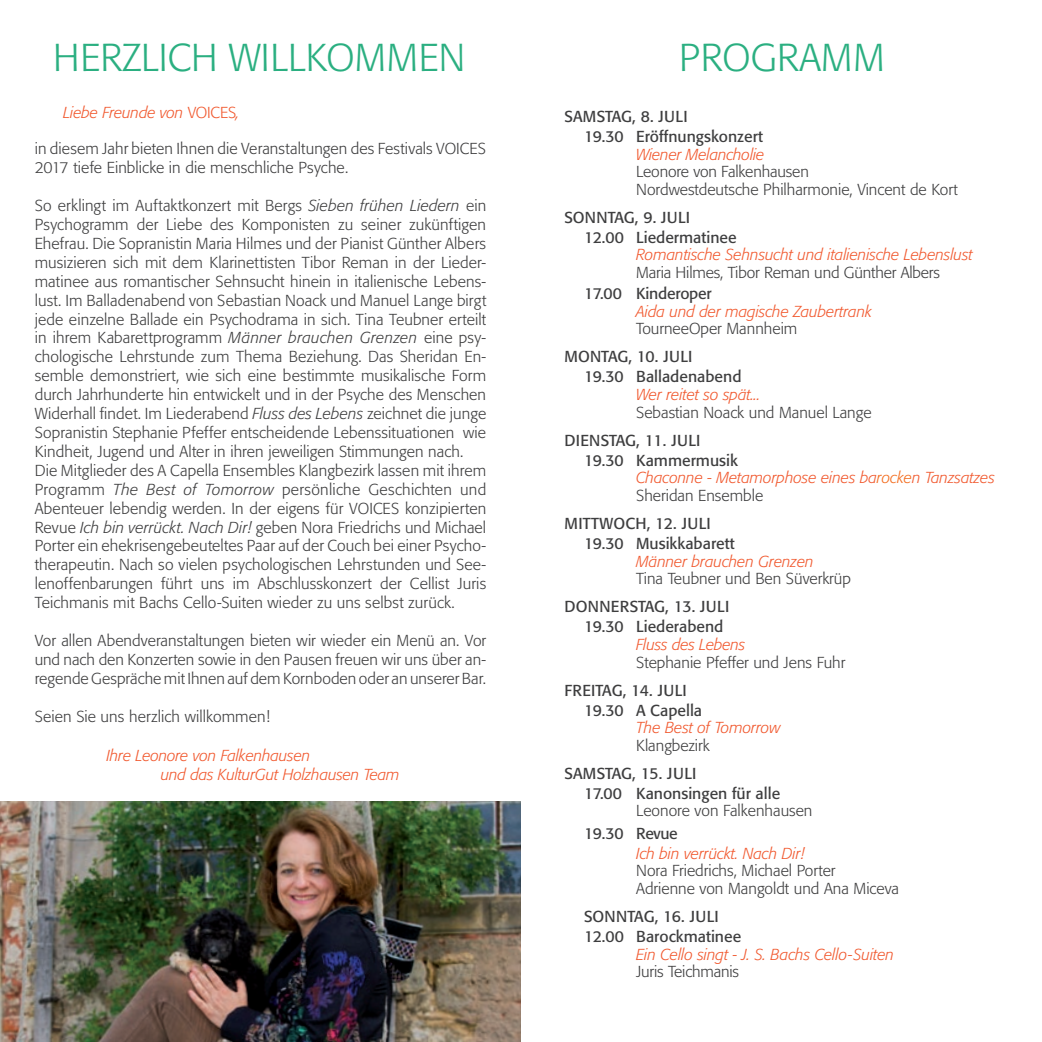
<style>
.page{position:relative;width:1042px;height:1042px;background:#fff}
.page>*{position:absolute;margin:0;border:0;box-sizing:border-box;transform-origin:0 0}
.t1{font:300 38.5px "Formata";color:#2baf81}
.t2{font:300 15.75px/18.9px "Formata";letter-spacing:.005em;color:#3e3e3f}
.t3{font:italic 300 15.75px/18.9px "Formata";letter-spacing:-.005em;color:#f1592f}
.t4{font:15.75px/19.9px "Formata";color:#3e3e3f}
.s1{color:#f36e21}
.s2{font-style:normal;color:#3e3e3f}
.s3{font-style:normal}
.s4{font-style:italic}
</style>
<div class="page">
<img style="left:0;top:801px;width:521px;height:241px">
<h1 class="t1" style="left:53px;top:35px;width:107px">Herzlich</h1>
<h1 class="t1" style="left:229px;top:35px;width:25px">willkommen</h1>
<h1 class="t1" style="left:679px;top:35px;width:207px">PROGRAMM</h1>
<p class="t4" style="left:584px;top:106px;width:180px;text-indent:-20px">SAMSTAG, 8. JULI<br>19.30 Eröffnungskonzert</p>
<p class="t3" style="left:636px;top:145px;width:130px">Wiener Melancholie</p>
<p class="t2" style="left:636px;top:163px;width:323px;line-height:17.5px">Leonore von Falkenhausen<br>Nordwestdeutsche Philharmonie, Vincent de Kort</p>
<p class="t4" style="left:584px;top:207px;width:154px;text-indent:-20px">SONNTAG, 9. JULI<br>12.00 Liedermatinee</p>
<p class="t3" style="left:636px;top:246px;width:338px">Romantische Sehnsucht und italienische Lebenslust</p>
<p class="t2" style="left:636px;top:263px;width:305px">Maria Hilmes, Tibor Reman und Günther Albers</p>
<p class="t4" style="left:584px;top:283px;width:129px">17.00 Kinderoper</p>
<p class="t3" style="left:636px;top:302px;width:237px">Aida und der magische Zaubertrank</p>
<p class="t2" style="left:636px;top:319px;width:163px">TourneeOper Mannheim</p>
<p class="t4" style="left:584px;top:347px;width:159px;text-indent:-20px">MONTAG, 10. JULI<br>19.30 Balladenabend</p>
<p class="t3" style="left:636px;top:385px;width:126px">Wer reitet so spät...</p>
<p class="t2" style="left:636px;top:403px;width:237px">Sebastian Noack und Manuel Lange</p>
<p class="t4" style="left:584px;top:430px;width:155px;text-indent:-20px">DIENSTAG, 11. JULI<br>19.30 Kammermusik</p>
<p class="t3" style="left:636px;top:469px;width:360px;line-height:17.5px">Chaconne - Metamorphose eines ba<span class="s1">rocke</span>n Tanzsatzes<br><span class="s2">Sheridan Ensemble</span></p>
<p class="t4" style="left:584px;top:513px;width:152px;text-indent:-20px">MITTWOCH, 12. JULI<br>19.30 Musikkabarett</p>
<p class="t3" style="left:636px;top:552px;width:179px">Männer brauchen Grenzen</p>
<p class="t2" style="left:636px;top:569px;width:216px">Tina Teubner und Ben Süverkrüp</p>
<p class="t4" style="left:584px;top:597px;width:146px;text-indent:-20px">DONNERSTAG, 13. JULI<br>19.30 Liederabend</p>
<p class="t3" style="left:636px;top:635px;width:111px">Fluss des Lebens</p>
<p class="t2" style="left:636px;top:653px;width:211px">Stephanie Pfeffer und Jens Fuhr</p>
<p class="t4" style="left:584px;top:680px;width:119px;text-indent:-20px">FREITAG, 14. JULI<br>19.30 A Capella</p>
<p class="t3" style="left:636px;top:718px;width:146px">The Best of Tomorrow</p>
<p class="t2" style="left:636px;top:736px;width:75px">Klangbezirk</p>
<p class="t4" style="left:584px;top:763px;width:197px;text-indent:-20px">SAMSTAG, 15. JULI<br>17.00 Kanonsingen für alle</p>
<p class="t2" style="left:636px;top:801px;width:178px">Leonore von Falkenhausen</p>
<p class="t4" style="left:584px;top:823px;width:95px">19.30 Revue</p>
<p class="t3" style="left:636px;top:844px;width:170px">Ich bin verrückt. Nach Dir!</p>
<p class="t2" style="left:636px;top:862px;width:264px;line-height:17.5px">Nora Friedrichs, Michael Porter<br>Adrienne von Mangoldt und Ana Miceva</p>
<p class="t4" style="left:584px;top:906px;width:158px">SONNTAG, 16. JULI<br>12.00 Barockmatinee</p>
<p class="t3" style="left:636px;top:944px;width:259px">Ein Cello singt - J. S. Bachs Cello -Suiten</p>
<p class="t2" style="left:636px;top:962px;width:105px">Juris Teichmanis</p>
<p class="t3" style="left:63px;top:103px;width:178px">Liebe Freunde von <span class="s3">VOICES</span>,</p>
<p class="t2" style="left:35px;top:140px;width:453px">in diesem Jahr bieten Ihnen die Veranstaltungen des Festivals VOICES<br>2017 tiefe Einblicke in die menschliche Psyche.</p>
<p class="t2" style="left:35px;top:196px;width:453px">So erklingt im Auftaktkonzert mit Bergs <span class="s4">Sieben frühen Liedern</span> ein Psychogramm der Liebe des Komponisten zu seiner zukünftigen Ehefrau. Die Sopranistin Maria Hilmes und der Pianist Günther Albers musizieren sich mit dem Klarinettisten Tibor Reman in der Lieder&shy;matinee aus romantischer Sehnsucht hinein in italienische Lebens&shy;lust. Im Balladenabend von Sebastian Noack und Manuel Lange birgt jede einzelne Ballade ein Psychodrama in sich. Tina Teubner erteilt in ihrem Kabarettprogramm <span class="s4">Männer brauchen Grenzen</span> eine psy&shy;chologische Lehrstunde zum Thema Beziehung. Das Sheridan En&shy;semble demonstriert, wie sich eine bestimmte musikalische Form durch Jahrhunderte hin entwickelt und in der Psyche des Menschen Widerhall findet. Im Liederabend <span class="s4">Fluss des Lebens</span> zeichnet die junge Sopranistin Stephanie Pfeffer entscheidende Lebenssituationen wie Kindheit, Jugend und Alter in ihren jeweiligen Stimmungen nach.<br>Die Mitglieder des A Capella Ensembles Klangbezirk lassen mit ihrem Programm <span class="s4">The Best of Tomorrow</span> persönliche Geschichten und Abenteuer lebendig werden. In der eigens für VOICES konzipierten Revue <span class="s4">Ich bin verrückt. Nach Dir!</span> geben Nora Friedrichs und Michael Porter ein ehekrisengebeuteltes Paar auf der Couch bei einer Psycho&shy;therapeutin. Nach so vielen psychologischen Lehrstunden und See&shy;lenoffenbarungen führt uns im Abschlusskonzert der Cellist Juris Teichmanis mit Bachs Cello-Suiten wieder zu uns selbst zurück.</p>
<p class="t2" style="left:35px;top:631px;width:453px;text-align:justify">Vor allen Abendveranstaltungen bieten wir wieder ein Menü an. Vor und nach den Konzerten sowie in den Pausen freuen wir uns über an&shy;regende Gespräche mit Ihnen auf dem Kornboden oder an unserer Bar.</p>
<p class="t2" style="left:35px;top:707px;width:237px">Seien Sie uns herzlich willkommen!</p>
<p class="t3" style="left:161px;top:746px;width:240px;text-indent:-54px">Ihre Leonore von Falkenhausen<br>und das KulturGut Holzhausen Team</p>
</div>
